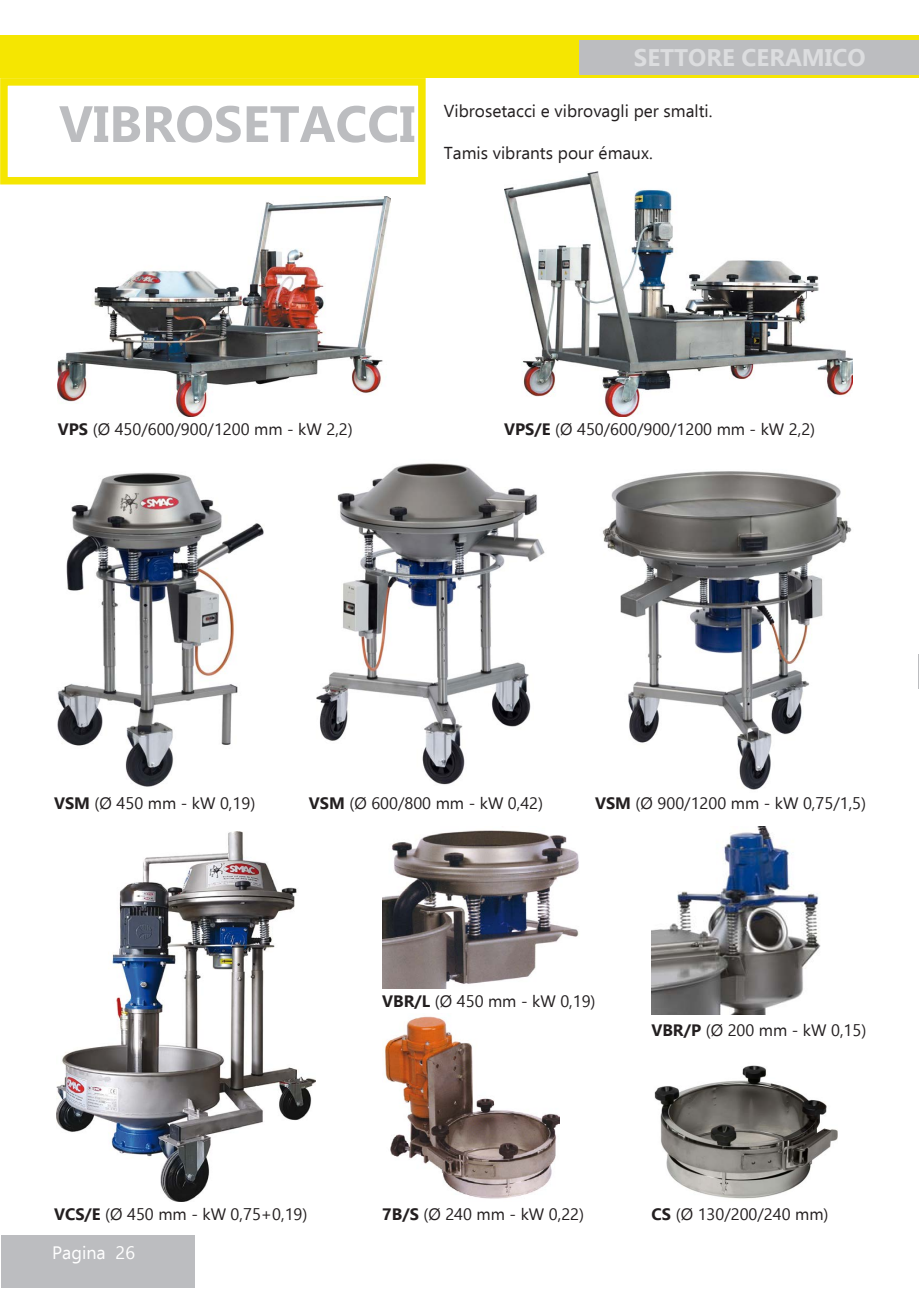
<style>
.page{position:relative;width:919px;height:1289px;background:#fff}
.page>*{position:absolute;margin:0;border:0;box-sizing:border-box;transform-origin:0 0}
.t1{font:700 51px "Ebrima";color:#bcbdc0}
.t2{font:700 24px "Ebrima";color:#dcdddf}
.t3{font:18px "Ebrima";color:#fff}
.t4{font:17.25px "Ebrima";color:#231f20}
.t5{font:16.5px "Ebrima";color:#231f20}
.s1{font-weight:700}
</style>
<div class="page">
<hr style="left:918px;top:36px;width:1px;height:42px;background:#f5e601">
<hr style="left:918px;top:40px;width:1px;height:34px;background:#bcbdc0">
<div style="left:0;top:36px;width:918px;height:42px;background:#f5e601"></div>
<div style="left:579px;top:40px;width:339px;height:34px;background:#bcbdc0"></div>
<div style="left:1px;top:1235px;width:193px;height:53px;background:#bcbdc0"></div>
<div style="left:0;top:78px;width:425px;height:106px;border:8px solid #f5e601"></div>
<img style="left:58px;top:197px;width:332px;height:220px">
<img style="left:504px;top:171px;width:348px;height:245px">
<img style="left:602px;top:471px;width:250px;height:319px">
<img style="left:316px;top:463px;width:229px;height:322px">
<img style="left:382px;top:830px;width:197px;height:158px">
<img style="left:384px;top:1016px;width:175px;height:183px">
<img style="left:57px;top:831px;width:258px;height:370px">
<img style="left:57px;top:472px;width:207px;height:315px">
<img style="left:651px;top:826px;width:170px;height:188px">
<img style="left:654px;top:1065px;width:183px;height:134px">
<hr style="left:918px;top:654px;width:1px;height:34px;background:#bcbdc0">
<h2 class="t2" style="left:634px;top:39px;width:233px">SETTORE CERAMICO</h2>
<h1 class="t1" style="left:59px;top:86px;width:358px">VIBROSETACCI</h1>
<p class="t4" style="left:444px;top:98px;width:270px">Vibrosetacci e vibrovagli per smalti.</p>
<p class="t4" style="left:444px;top:141px;width:210px">Tamis vibrants pour émaux.</p>
<p class="t5" style="left:58px;top:417px;width:296px"><span class="s1">VPS</span> (Ø 450/600/900/1200 mm - kW 2,2)</p>
<p class="t5" style="left:504px;top:417px;width:312px"><span class="s1">VPS/E</span> (Ø 450/600/900/1200 mm - kW 2,2)</p>
<p class="t5" style="left:54px;top:791px;width:203px"><span class="s1">VSM</span> (Ø 450 mm - kW 0,19)</p>
<p class="t5" style="left:309px;top:791px;width:236px"><span class="s1">VSM</span> (Ø 600/800 mm - kW 0,42)</p>
<p class="t5" style="left:595px;top:791px;width:272px"><span class="s1">VSM</span> (Ø 900/1200 mm - kW 0,75/1,5)</p>
<p class="t5" style="left:54px;top:1201px;width:255px"><span class="s1">VCS/E</span> (Ø 450 mm - kW 0,75+0,19)</p>
<p class="t3" style="left:52px;top:1240px;width:84px">Pagina 26</p>
<p class="t5" style="left:382px;top:989px;width:215px"><span class="s1">VBR/L</span> (Ø 450 mm - kW 0,19)</p>
<p class="t5" style="left:651px;top:1018px;width:216px"><span class="s1">VBR/P</span> (Ø 200 mm - kW 0,15)</p>
<p class="t5" style="left:382px;top:1201px;width:203px"><span class="s1">7B/S</span> (Ø 240 mm - kW 0,22)</p>
<p class="t5" style="left:651px;top:1201px;width:178px"><span class="s1">CS</span> (Ø 130/200/240 mm)</p>
</div>
